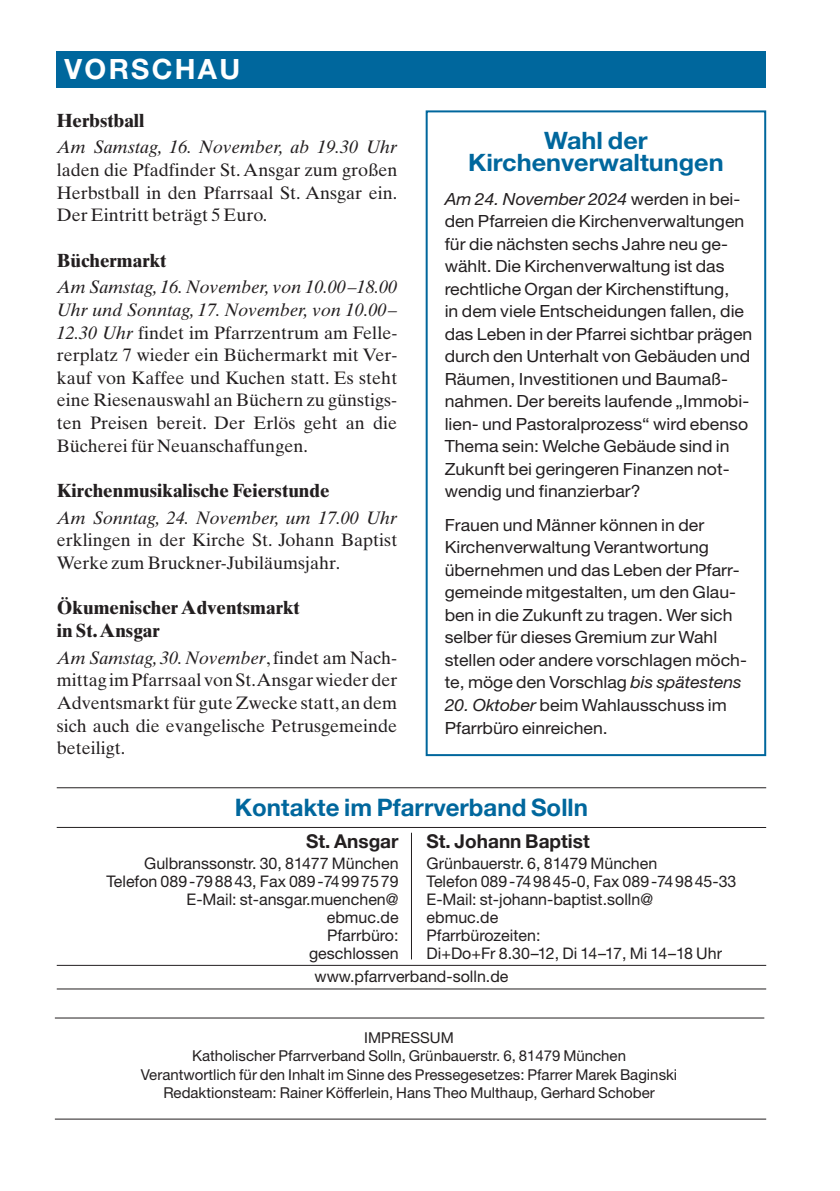
<style>
.page{position:relative;width:840px;height:1191px;background:#fff}
.page>*{position:absolute;margin:0;border:0;box-sizing:border-box;transform-origin:0 0}
.t1{font:700 28px "Helvetica Neue";letter-spacing:.085em;color:#fff}
.t2{font:700 24px "Helvetica Neue";color:#00679d}
.t3{font:700 24px/22px "Helvetica Neue";color:#00679d;text-align:center;scale:1.05 1}
.t4{font:700 19px/22.6px "Times Ten";color:#231f20}
.t5{font:700 19px "Helvetica Neue";color:#231f20}
.t6{font:18px/22.6px "Times Ten";color:#231f20;text-align:justify}
.t7{font:italic 18px "Times Ten";color:#231f20}
.t8{font:16.8px/22.4px "Helvetica Neue";color:#231f20;scale:1.05 1}
.t9{font:16px/18px "Helvetica Neue";color:#231f20}
.t10{font:15px/18px "Helvetica Neue";color:#231f20;text-align:center}
.s1{font-style:italic}
</style>
<div class="page">
<div style="left:425px;top:110px;width:340px;height:646px;border:2px solid #00679d"></div>
<div style="left:57px;top:51px;width:708px;height:37px;background:#00679d"></div>
<hr style="left:55px;top:1017px;width:708px;height:1px;background:#231f20">
<hr style="left:55px;top:1118px;width:710px;height:1px;background:#231f20">
<hr style="left:57px;top:827px;width:708px;height:1px;background:#231f20">
<hr style="left:411px;top:832px;width:1px;height:127px;background:#231f20">
<hr style="left:57px;top:787px;width:708px;height:1px;background:#231f20">
<hr style="left:57px;top:965px;width:708px;height:1px;background:#231f20">
<hr style="left:57px;top:988px;width:708px;height:1px;background:#231f20">
<h1 class="t1" style="left:64px;top:59px;width:177px">VORSCHAU</h1>
<p class="t4" style="left:57px;top:111px;width:89px">Herbstball</p>
<p class="t7" style="left:57px;top:140px;width:342px">Am Samstag, 16. November, ab 19.30 Uhr</p>
<p class="t6" style="left:57px;top:160px;width:342px">laden die Pfadfinder St. Ansgar zum großen Herbstball in den Pfarrsaal St. Ansgar ein.<br>Der Eintritt beträgt 5 Euro.</p>
<p class="t4" style="left:57px;top:251px;width:111px">Büchermarkt</p>
<p class="t6" style="left:57px;top:278px;width:342px"><span class="s1">Am Samstag, 16. November, von 10.00–18.00<br>Uhr und Sonntag, 17. November, von 10.00– 12.30 Uhr</span> findet im Pfarrzentrum am Felle&shy;rerplatz 7 wieder ein Büchermarkt mit Ver&shy;kauf von Kaffee und Kuchen statt. Es steht eine Riesenauswahl an Büchern zu günstigs&shy;ten Preisen bereit. Der Erlös geht an die Bücherei für Neuanschaffungen.</p>
<p class="t4" style="left:57px;top:481px;width:274px">Kirchenmusikalische Feierstunde</p>
<p class="t7" style="left:57px;top:511px;width:342px">Am Sonntag, 24. November, um 17.00 Uhr</p>
<p class="t6" style="left:57px;top:531px;width:342px">erklingen in der Kirche St. Johann Baptist<br>Werke zum Bruckner-Jubiläumsjahr.</p>
<p class="t4" style="left:57px;top:598px;width:244px">Ökumenischer Adventsmarkt in St. Ansgar</p>
<p class="t6" style="left:57px;top:648px;width:342px"><span class="s1">Am Samstag, 30. November</span>, findet am Nach&shy;mittag im Pfarrsaal von St. Ansgar wieder der Adventsmarkt für gute Zwecke statt, an dem sich auch die evangelische Petrusgemeinde beteiligt.</p>
<h2 class="t3" style="left:468px;top:131px;width:245px">Wahl der<br>Kirchenverwaltungen</h2>
<p class="t8" style="left:444px;top:187px;width:294px"><span class="s1">Am 24. November 2024</span> werden in bei&shy;den Pfarreien die Kirchenverwaltungen für die nächsten sechs Jahre neu ge&shy;wählt. Die Kirchenverwaltung ist das rechtliche Organ der Kirchenstiftung,<br>in dem viele Entscheidungen fallen, die das Leben in der Pfarrei sichtbar prägen durch den Unterhalt von Gebäuden und Räumen, Investitionen und Baumaß&shy;nahmen. Der bereits laufende „Immobi&shy;lien- und Pastoralprozess“ wird ebenso Thema sein: Welche Gebäude sind in Zukunft bei geringeren Finanzen not&shy;wendig und finanzierbar?</p>
<p class="t8" style="left:444px;top:513px;width:289px">Frauen und Männer können in der Kirchenverwaltung Verantwortung übernehmen und das Leben der Pfarr&shy;gemeinde mitgestalten, um den Glau&shy;ben in die Zukunft zu tragen. Wer sich selber für dieses Gremium zur Wahl stellen oder andere vorschlagen möch&shy;te, möge den Vorschlag <span class="s1">bis spätes tens</span></p>
<p class="t8" style="left:444px;top:693px;width:270px"><span class="s1">20. Oktober</span> beim Wahlausschuss im<br>Pfarrbüro einreichen.</p>
<h2 class="t2" style="left:235px;top:792px;width:354px">Kontakte im Pfarrverband Solln</h2>
<p class="t5" style="left:426px;top:829px;width:164px">St. Johann Baptist</p>
<p class="t9" style="left:426px;top:853px;width:311px">Grünbauerstr. 6, 81479 München<br>Telefon 089-749845-0, Fax 089-749845-33<br>E-Mail: st-johann-baptist.solln@<br>ebmuc.de<br>Pfarrbürozeiten:<br>Di+Do+Fr 8.30–12, Di 14–17, Mi 14–18 Uhr</p>
<p class="t5" style="left:306px;top:829px;width:94px">St. Ansgar</p>
<p class="t9" style="left:106px;top:853px;width:293px;text-align:right">Gulbranssonstr. 30, 81477 München<br>Telefon 089-798843, Fax 089-74997579<br>E-Mail: st-ansgar.muenchen@<br>ebmuc.de<br>Pfarrbüro:<br>geschlossen</p>
<p class="t9" style="left:314px;top:967px;width:195px">www.pfarrverband-solln.de</p>
<p class="t10" style="left:141px;top:1029px;width:537px">IMPRESSUM<br>Katholischer Pfarrverband Solln, Grünbauerstr. 6, 81479 München<br>Verantwortlich für den Inhalt im Sinne des Pressegesetzes: Pfarrer Marek Baginski Redaktionsteam: Rainer Köfferlein, Hans Theo Multhaup, Gerhard Schober</p>
</div>
